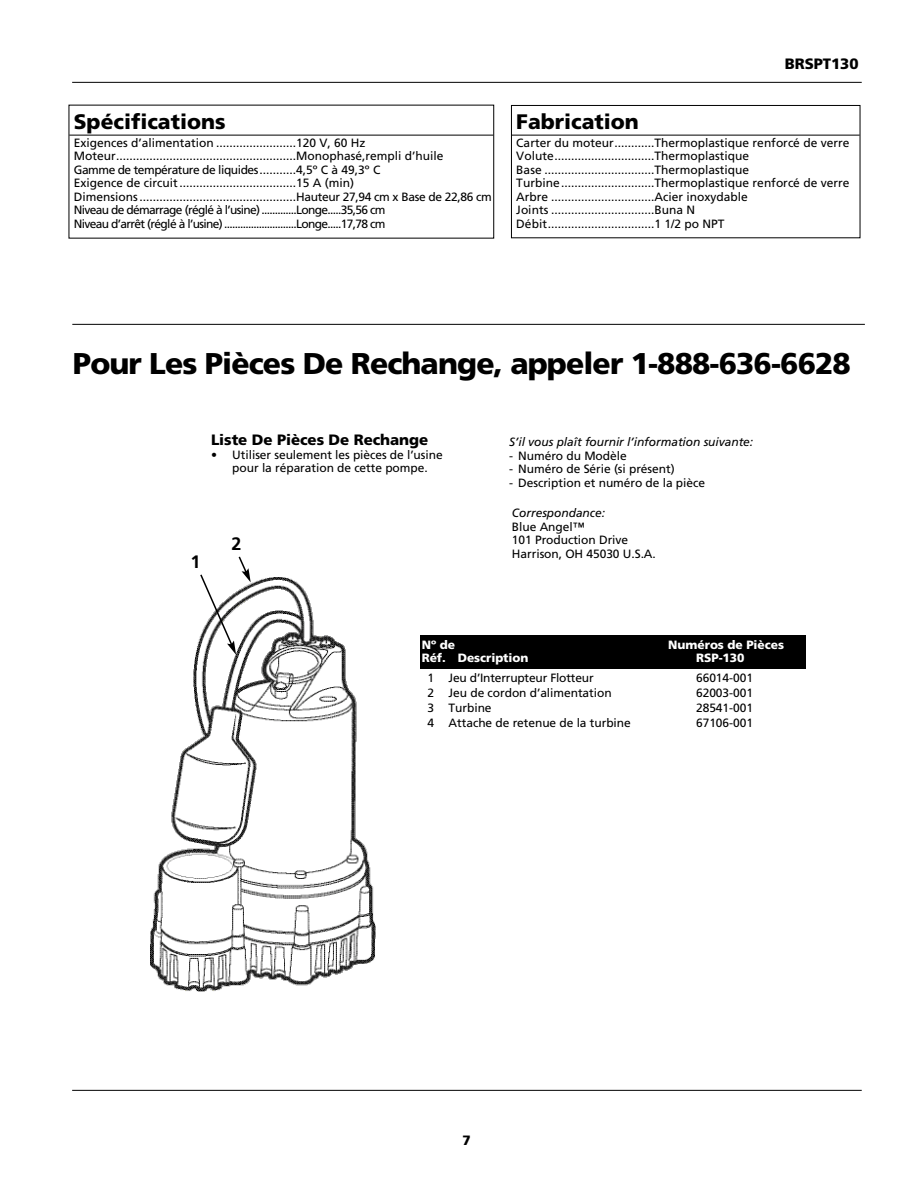
<style>
.page{position:relative;width:918px;height:1188px;background:#fff}
.page>*{position:absolute;margin:0;border:0;box-sizing:border-box;transform-origin:0 0}
.t1{font:900 30px "Frutiger";letter-spacing:-.03em;color:#000}
.t2{font:900 21px "Frutiger";color:#000}
.t3{font:700 18px "Frutiger";color:#000}
.t4{font:900 15px "Frutiger";letter-spacing:-.005em;color:#000}
.t5{font:900 13.5px "Frutiger";color:#000}
.t6{font:12px/13.5px "Frutiger";letter-spacing:-.005em;color:#000}
.t7{font:12px/13.5px "Frutiger";letter-spacing:-.025em;color:#000}
.t8{font:italic 12px "Frutiger";letter-spacing:-.005em;color:#000}
.t9{font:900 12px "Frutiger";letter-spacing:-.005em;color:#fff}
</style>
<div class="page">
<svg style="left:72px;top:82px;width:790px;height:1px"></svg>
<svg style="left:72px;top:1090px;width:790px;height:1px"></svg>
<div style="left:420px;top:636px;width:386px;height:33px;background:#000"></div>
<img style="left:151px;top:577px;width:224px;height:414px">
<svg style="left:200px;top:557px;width:51px;height:98px"></svg>
<svg style="left:71px;top:134px;width:421px;height:2px"></svg>
<svg style="left:513px;top:134px;width:345px;height:2px"></svg>
<div style="left:511px;top:105px;width:349px;height:133px;border:1px solid #000"></div>
<svg style="left:72px;top:324px;width:793px;height:1px"></svg>
<h2 class="t2" style="left:74px;top:113px;width:153px">Spécifications</h2>
<p class="t7" style="left:74px;top:137px;width:420px">Exigences d’alimentation ........................120 V, 60 Hz Moteur......................................................Monophasé,rempli d’huile<br>Gamme de température de liquides...........4,5º C à 49,3º C<br>Exigence de circuit...................................15 A (min)<br>Dimensions...............................................Hauteur 27,94 cm x Base de 22,86 cm Niveau de démarrage (réglé à l’usine) .............Longe.....35,56 cm<br>Niveau d’arrêt (réglé à l’usine) ...........................Longe.....17,78 cm</p>
<p class="t4" style="left:785px;top:58px;width:75px">BRSPT130</p>
<h2 class="t2" style="left:516px;top:113px;width:124px">Fabrication</h2>
<p class="t6" style="left:516px;top:137px;width:335px">Carter du moteur............Thermoplastique renforcé de verre Volute..............................Thermoplastique<br>Base .................................Thermoplastique Turbine............................Thermoplastique renforcé de verre Arbre ...............................Acier inoxydable<br>Joints ...............................Buna N<br>Débit................................1 1/2 po NPT</p>
<h1 class="t1" style="left:73px;top:352px;width:780px">Pour Les Pièces De Rechange, appeler 1-888-636-6628</h1>
<p class="t4" style="left:211px;top:434px;width:219px">Liste De Pièces De Rechange</p>
<p class="t6" style="left:211px;top:449px;width:233px;text-align:center">• Utiliser seulement les pièces de l’usine pour la réparation de cette pompe.</p>
<h3 class="t3" style="left:191px;top:554px;width:12px">1</h3>
<h3 class="t3" style="left:231px;top:536px;width:12px">2</h3>
<p class="t8" style="left:509px;top:437px;width:245px">S’il vous plaît fournir l’information suivante:</p>
<p class="t6" style="left:509px;top:450px;width:119px">- Numéro du Modèle</p>
<p class="t6" style="left:509px;top:463px;width:167px">- Numéro de Série (si présent)</p>
<p class="t6" style="left:509px;top:477px;width:197px">- Description et numéro de la pièce</p>
<p class="t8" style="left:512px;top:508px;width:95px">Correspondance:</p>
<p class="t6" style="left:512px;top:521px;width:145px">Blue Angel™<br>101 Production Drive<br>Harrison, OH 45030 U.S.A.</p>
<p class="t9" style="left:422px;top:640px;width:35px">Nº de</p>
<p class="t9" style="left:668px;top:640px;width:117px">Numéros de Pièces</p>
<p class="t9" style="left:422px;top:653px;width:108px">Réf. Description</p>
<p class="t9" style="left:696px;top:653px;width:50px">RSP-130</p>
<p class="t6" style="left:428px;top:672px;width:168px">1 Jeu d’Interrupteur Flotteur</p>
<p class="t6" style="left:696px;top:672px;width:58px">66014-001</p>
<p class="t6" style="left:428px;top:687px;width:186px">2 Jeu de cordon d’alimentation</p>
<p class="t6" style="left:696px;top:687px;width:58px">62003-001</p>
<p class="t6" style="left:428px;top:702px;width:65px">3 Turbine</p>
<p class="t6" style="left:696px;top:702px;width:58px">28541-001</p>
<p class="t6" style="left:428px;top:717px;width:205px">4 Attache de retenue de la turbine</p>
<p class="t6" style="left:696px;top:717px;width:58px">67106-001</p>
<p class="t5" style="left:463px;top:1135px;width:10px">7</p>
</div>
